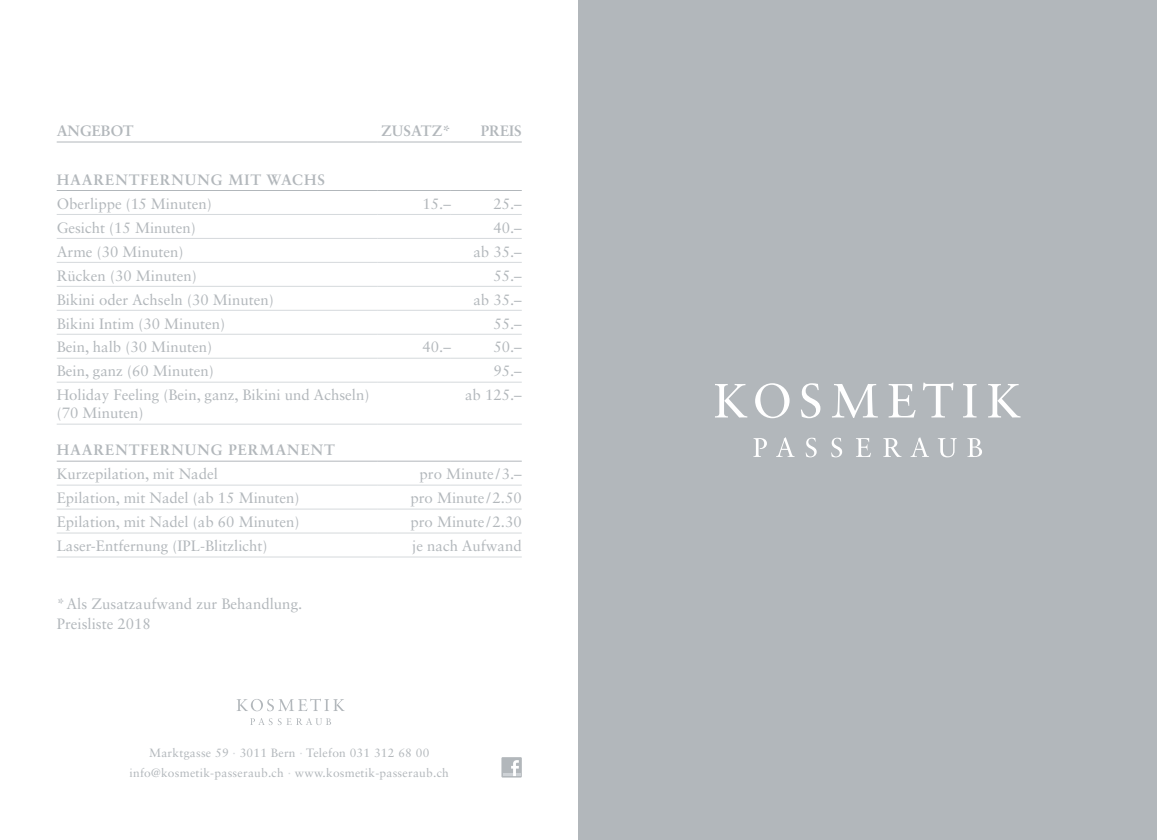
<style>
.page{position:relative;width:1157px;height:840px;background:#fff}
.page>*{position:absolute;margin:0;border:0;box-sizing:border-box;transform-origin:0 0}
.t1{font:15px/18px "Sabon LT Std";color:#b2b7bb}
.t2{font:700 15px "Sabon LT Std";letter-spacing:.06em;color:#b2b7bb}
.t3{font:700 15px "Sabon LT Std";color:#b2b7bb}
.t4{font:12px/20px "Sabon LT Std";letter-spacing:.02em;color:#b2b7bb;text-align:center}
.s1{color:#d5d9dc}
</style>
<div class="page">
<div style="left:578px;top:0;width:579px;height:839px;background:#b2b7bb"></div>
<svg style="left:753px;top:438px;width:14px;height:18px"></svg>
<svg style="left:777px;top:437px;width:16px;height:19px"></svg>
<svg style="left:805px;top:437px;width:11px;height:20px"></svg>
<svg style="left:831px;top:437px;width:11px;height:20px"></svg>
<svg style="left:856px;top:438px;width:15px;height:18px"></svg>
<svg style="left:883px;top:438px;width:17px;height:18px"></svg>
<svg style="left:912px;top:437px;width:15px;height:19px"></svg>
<svg style="left:938px;top:438px;width:18px;height:19px"></svg>
<svg style="left:967px;top:438px;width:15px;height:18px"></svg>
<svg style="left:715px;top:384px;width:32px;height:33px"></svg>
<svg style="left:755px;top:383px;width:34px;height:35px"></svg>
<svg style="left:801px;top:383px;width:19px;height:35px"></svg>
<svg style="left:832px;top:384px;width:45px;height:33px"></svg>
<svg style="left:888px;top:384px;width:27px;height:33px"></svg>
<svg style="left:923px;top:382px;width:30px;height:35px"></svg>
<svg style="left:963px;top:384px;width:13px;height:33px"></svg>
<svg style="left:988px;top:384px;width:32px;height:33px"></svg>
<svg style="left:250px;top:718px;width:22px;height:6px"></svg>
<svg style="left:278px;top:718px;width:53px;height:6px"></svg>
<svg style="left:237px;top:698px;width:108px;height:13px"></svg>
<hr style="left:57px;top:214px;width:320px;height:1px;background:#d5d9dc">
<hr style="left:377px;top:214px;width:74px;height:1px;background:#d5d9dc">
<hr style="left:451px;top:214px;width:71px;height:1px;background:#d5d9dc">
<hr style="left:57px;top:238px;width:320px;height:1px;background:#d5d9dc">
<hr style="left:377px;top:238px;width:74px;height:1px;background:#d5d9dc">
<hr style="left:451px;top:238px;width:71px;height:1px;background:#d5d9dc">
<hr style="left:57px;top:262px;width:320px;height:1px;background:#d5d9dc">
<hr style="left:377px;top:262px;width:74px;height:1px;background:#d5d9dc">
<hr style="left:451px;top:262px;width:71px;height:1px;background:#d5d9dc">
<hr style="left:57px;top:286px;width:320px;height:1px;background:#d5d9dc">
<hr style="left:377px;top:286px;width:74px;height:1px;background:#d5d9dc">
<hr style="left:451px;top:286px;width:71px;height:1px;background:#d5d9dc">
<hr style="left:57px;top:310px;width:320px;height:1px;background:#d5d9dc">
<hr style="left:377px;top:310px;width:74px;height:1px;background:#d5d9dc">
<hr style="left:451px;top:310px;width:71px;height:1px;background:#d5d9dc">
<hr style="left:57px;top:334px;width:320px;height:1px;background:#d5d9dc">
<hr style="left:377px;top:334px;width:74px;height:1px;background:#d5d9dc">
<hr style="left:451px;top:334px;width:71px;height:1px;background:#d5d9dc">
<hr style="left:57px;top:357px;width:320px;height:1px;background:#d5d9dc">
<hr style="left:377px;top:357px;width:74px;height:1px;background:#d5d9dc">
<hr style="left:451px;top:357px;width:71px;height:1px;background:#d5d9dc">
<hr style="left:57px;top:381px;width:320px;height:1px;background:#d5d9dc">
<hr style="left:377px;top:381px;width:74px;height:1px;background:#d5d9dc">
<hr style="left:451px;top:381px;width:71px;height:1px;background:#d5d9dc">
<hr style="left:57px;top:423px;width:320px;height:1px;background:#d5d9dc">
<hr style="left:377px;top:423px;width:74px;height:1px;background:#d5d9dc">
<hr style="left:451px;top:423px;width:71px;height:1px;background:#d5d9dc">
<hr style="left:57px;top:484px;width:320px;height:1px;background:#d5d9dc">
<hr style="left:377px;top:484px;width:74px;height:1px;background:#d5d9dc">
<hr style="left:451px;top:484px;width:71px;height:1px;background:#d5d9dc">
<hr style="left:57px;top:508px;width:320px;height:1px;background:#d5d9dc">
<hr style="left:377px;top:508px;width:74px;height:1px;background:#d5d9dc">
<hr style="left:451px;top:508px;width:71px;height:1px;background:#d5d9dc">
<hr style="left:57px;top:532px;width:320px;height:1px;background:#d5d9dc">
<hr style="left:377px;top:532px;width:74px;height:1px;background:#d5d9dc">
<hr style="left:451px;top:532px;width:71px;height:1px;background:#d5d9dc">
<hr style="left:57px;top:556px;width:320px;height:1px;background:#d5d9dc">
<hr style="left:377px;top:556px;width:74px;height:1px;background:#d5d9dc">
<hr style="left:451px;top:556px;width:71px;height:1px;background:#d5d9dc">
<hr style="left:57px;top:142px;width:320px;height:1px;background:#b2b7bb">
<hr style="left:377px;top:142px;width:74px;height:1px;background:#b2b7bb">
<hr style="left:451px;top:142px;width:71px;height:1px;background:#b2b7bb">
<hr style="left:57px;top:190px;width:320px;height:1px;background:#b2b7bb">
<hr style="left:377px;top:190px;width:74px;height:1px;background:#b2b7bb">
<hr style="left:451px;top:190px;width:71px;height:1px;background:#b2b7bb">
<hr style="left:57px;top:460px;width:320px;height:1px;background:#b2b7bb">
<hr style="left:377px;top:460px;width:74px;height:1px;background:#b2b7bb">
<hr style="left:451px;top:460px;width:71px;height:1px;background:#b2b7bb">
<div style="left:501px;top:756px;width:21px;height:21px;background:#b2b7bb"></div>
<hr style="left:503px;top:772px;width:17px;height:3px;background:#ced2d6">
<svg style="left:511px;top:760px;width:8px;height:15px"></svg>
<p class="t3" style="left:57px;top:122px;width:78px">ANGEBOT</p>
<p class="t2" style="left:381px;top:122px;width:71px">ZUSATZ*</p>
<p class="t2" style="left:481px;top:122px;width:42px">PREIS</p>
<p class="t2" style="left:57px;top:170px;width:270px">HAARENTFERNUNG MIT WACHS</p>
<p class="t1" style="left:57px;top:194px;width:156px">Oberlippe (15 Minuten)</p>
<p class="t1" style="left:422px;top:194px;width:30px">15.–</p>
<p class="t1" style="left:493px;top:194px;width:30px">25.–</p>
<p class="t1" style="left:57px;top:218px;width:141px">Gesicht (15 Minuten)</p>
<p class="t1" style="left:493px;top:218px;width:30px">40.–</p>
<p class="t1" style="left:57px;top:242px;width:128px">Arme (30 Minuten)</p>
<p class="t1" style="left:473px;top:242px;width:50px">ab 35.–</p>
<p class="t1" style="left:57px;top:266px;width:142px">Rücken (30 Minuten)</p>
<p class="t1" style="left:493px;top:266px;width:30px">55.–</p>
<p class="t1" style="left:57px;top:290px;width:218px">Bikini oder Achseln (30 Minuten)</p>
<p class="t1" style="left:473px;top:290px;width:50px">ab 35.–</p>
<p class="t1" style="left:57px;top:314px;width:170px">Bikini Intim (30 Minuten)</p>
<p class="t1" style="left:493px;top:314px;width:30px">55.–</p>
<p class="t1" style="left:57px;top:338px;width:157px">Bein, halb (30 Minuten)</p>
<p class="t1" style="left:422px;top:338px;width:30px">40.–</p>
<p class="t1" style="left:493px;top:338px;width:30px">50.–</p>
<p class="t1" style="left:57px;top:362px;width:158px">Bein, ganz (60 Minuten)</p>
<p class="t1" style="left:493px;top:362px;width:30px">95.–</p>
<p class="t1" style="left:57px;top:386px;width:314px">Holiday Feeling (Bein, ganz, Bikini und Achseln) (70 Minuten)</p>
<p class="t1" style="left:465px;top:386px;width:58px">ab 125.–</p>
<p class="t2" style="left:57px;top:440px;width:280px">HAARENTFERNUNG PERMANENT</p>
<p class="t1" style="left:57px;top:464px;width:163px">Kurzepilation, mit Nadel</p>
<p class="t1" style="left:419px;top:464px;width:104px">pro Minute /3.–</p>
<p class="t1" style="left:57px;top:488px;width:244px">Epilation, mit Nadel (ab 15 Minuten)</p>
<p class="t1" style="left:410px;top:488px;width:113px">pro Minute /2.50</p>
<p class="t1" style="left:57px;top:512px;width:244px">Epilation, mit Nadel (ab 60 Minuten)</p>
<p class="t1" style="left:410px;top:512px;width:113px">pro Minute /2.30</p>
<p class="t1" style="left:57px;top:536px;width:212px">Laser-Entfernung (IPL-Blitzlicht)</p>
<p class="t1" style="left:412px;top:536px;width:111px">je nach Aufwand</p>
<p class="t1" style="left:57px;top:593px;width:247px;line-height:20px">*Als Zusatzaufwand zur Behandlung.<br>Preisliste 2018</p>
<p class="t4" style="left:130px;top:742px;width:321px">Marktgasse 59 <span class="s1">·</span> 3011 Bern <span class="s1">·</span> Telefon 031 312 68 00 info@kosmetik-passeraub.ch <span class="s1">·</span> www.kosmetik-passeraub.ch</p>
</div>
